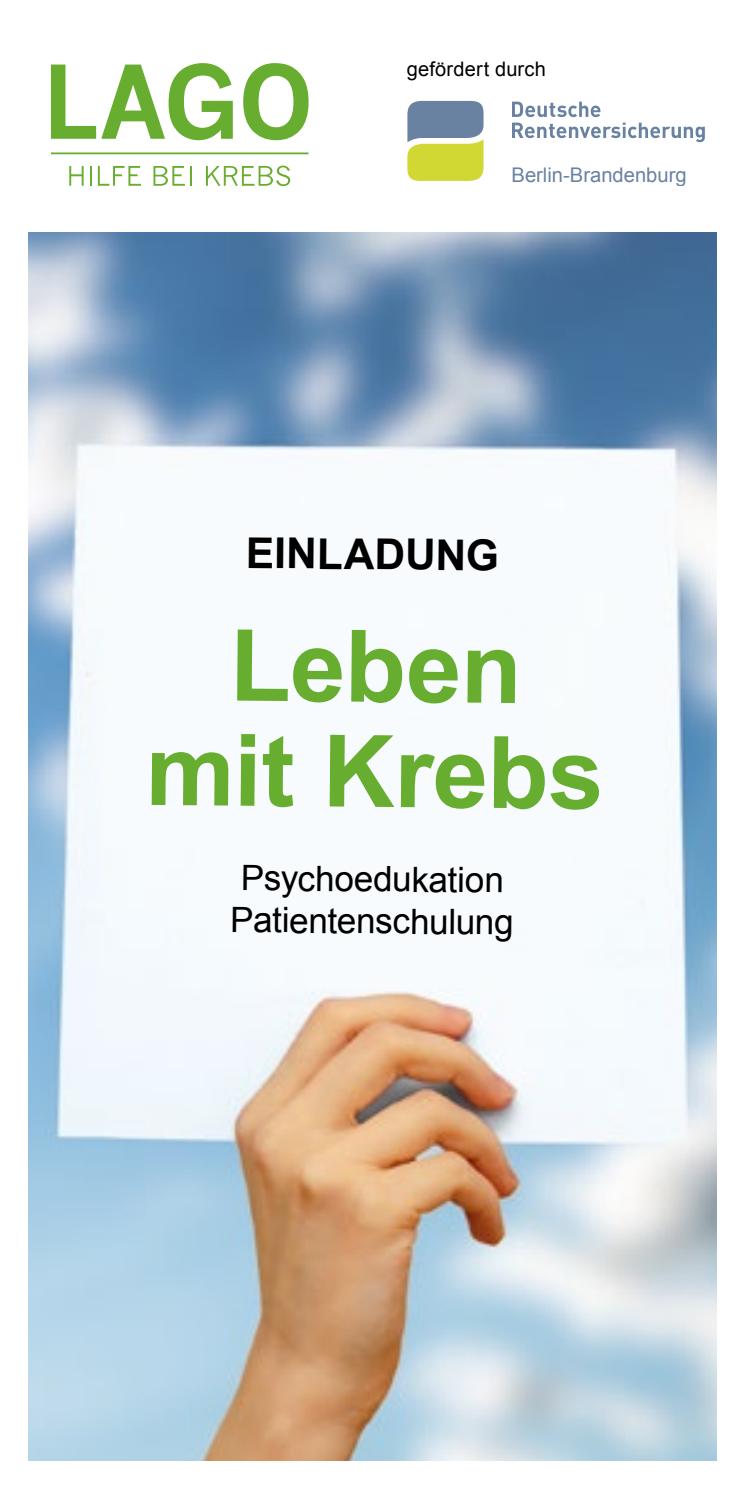
<style>
.page{position:relative;width:745px;height:1489px;background:#fff}
.page>*{position:absolute;margin:0;border:0;box-sizing:border-box;transform-origin:0 0}
.kleine_ÜS{font:700 100px/104.8px "Arial";color:#67ad2f;text-align:center}
.kleine_ÜS-2{font:700 42.5px "Arial";color:#000}
.kleine_ÜS-3{font:35px/42.2px "Arial";color:#000}
.t1{font:20.25px "Arial";color:#6982a2}
.Absatzformat_1{font:20px "Arial";letter-spacing:.01em;color:#000}
</style>
<div class="page">
<img style="left:28px;top:232px;width:688px;height:1228px">
<svg style="left:51px;top:63px;width:182px;height:77px"></svg>
<svg style="left:243px;top:63px;width:65px;height:77px"></svg>
<svg style="left:69px;top:166px;width:15px;height:20px"></svg>
<hr style="left:90px;top:166px;width:2px;height:20px;background:#67ad2f">
<svg style="left:98px;top:166px;width:43px;height:20px"></svg>
<svg style="left:153px;top:166px;width:32px;height:20px"></svg>
<hr style="left:189px;top:166px;width:2px;height:20px;background:#67ad2f">
<svg style="left:206px;top:166px;width:84px;height:20px"></svg>
<svg style="left:51px;top:152px;width:257px;height:2px"></svg>
<svg style="left:407px;top:101px;width:297px;height:80px"></svg>
<p class="Absatzformat_1" style="left:406px;top:56px;width:141px">gefördert durch</p>
<p class="t1" style="left:511px;top:161px;width:177px">Berlin-Brandenburg</p>
<p class="kleine_ÜS-2" style="left:246px;top:524px;width:254px;rotate:1deg">EINLADUNG</p>
<p class="kleine_ÜS" style="left:149px;top:614px;width:459px;rotate:1deg">Leben mit Krebs</p>
<p class="kleine_ÜS-3" style="left:231px;top:855px;width:285px;rotate:1deg">Psychoedukation<br>Patientenschulung</p>
</div>
